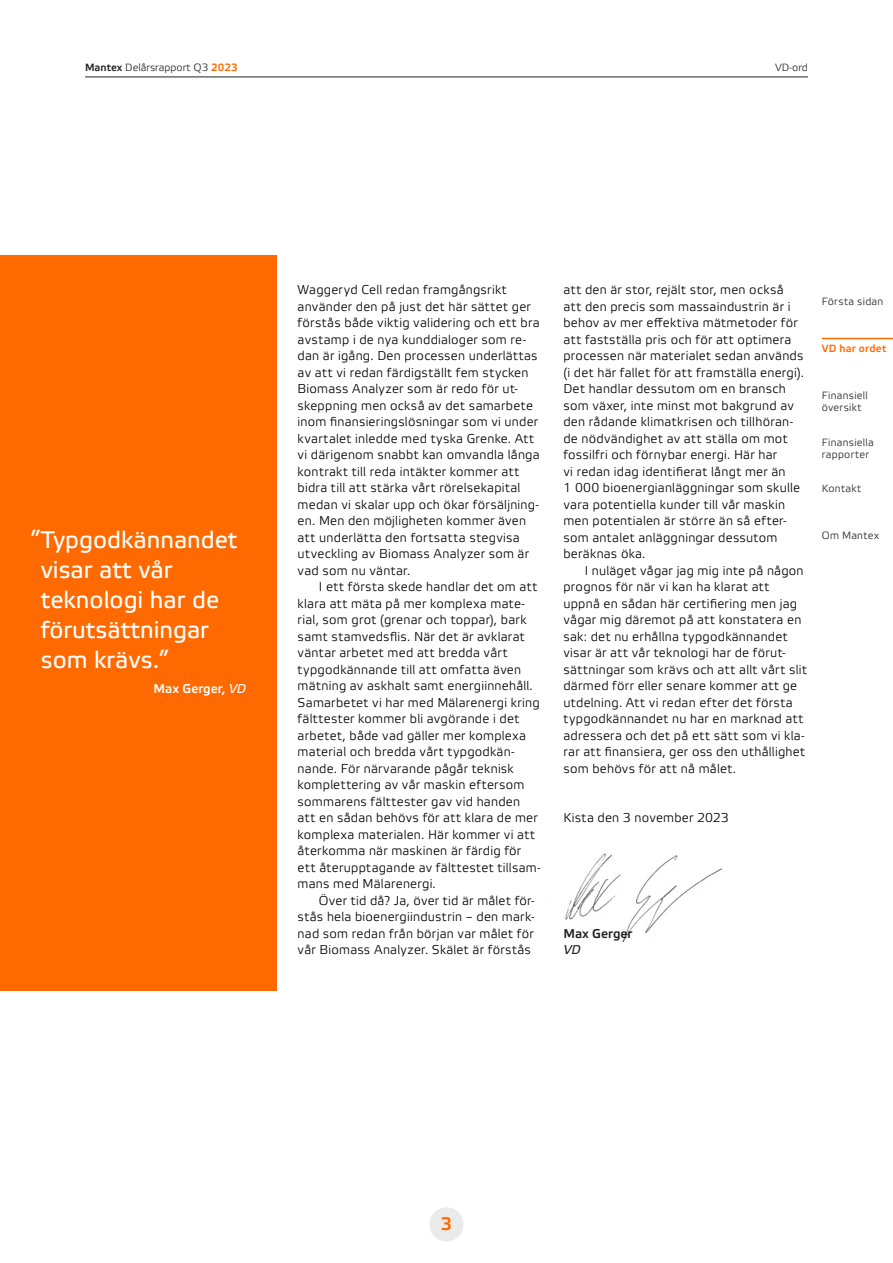
<style>
.page{position:relative;width:893px;height:1263px;background:#fff}
.page>*{position:absolute;margin:0;border:0;box-sizing:border-box;transform-origin:0 0}
.t1{font:24px/30px "Etelka Text Pro";color:#fff}
.t2{font:18px "Etelka Medium Pro";color:#ff6a00}
.Inbröd{font:12.75px/16.5px "Etelka Light Pro";letter-spacing:.02em;color:#000}
.Bröd{font:12.75px "Etelka Light Pro";letter-spacing:.015em;color:#000}
.Mellanrubrik_1{font:12.75px "Etelka Medium Pro";color:#fff}
.Mellanrubrik_1-2{font:12.75px "Etelka Medium Pro";color:#222}
.Mellanrubrik_2{font:italic 12.75px "Etelka Text Pro";color:#222}
.Sida_klick_light{font:10.5px/12px "Etelka Light Pro";letter-spacing:.025em;color:#222}
.Sida_klick_light-2{font:10.5px "Etelka Light Pro";color:#222}
.Sida_klick_orange{font:10.5px "Etelka Medium Pro";letter-spacing:.025em;color:#ff6a00}
.s1{font-family:"Etelka Medium Pro"}
.s2{font-family:"Etelka Medium Pro";color:#ff6a00}
.s3{font-family:"Etelka Text Pro";font-style:italic}
</style>
<div class="page">
<hr style="left:85px;top:77px;width:723px;height:1px;background:#222">
<div style="left:429px;top:1207px;width:34px;height:34px;background:#eaeaea;border-radius:50%"></div>
<hr style="left:822px;top:338px;width:71px;height:1px;background:#ff6a00">
<img style="left:565px;top:853px;width:157px;height:88px">
<div style="left:0;top:255px;width:276px;height:736px;background:#ff6a00"></div>
<p class="Sida_klick_light-2" style="left:85px;top:62px;width:154px"><span class="s1">Mantex</span> Delårsrapport Q3 <span class="s2">2023</span></p>
<p class="Sida_klick_light" style="left:775px;top:62px;width:34px">VD-ord</p>
<p class="t1" style="left:41px;top:526px;width:198px;text-indent:-10px">”Typgodkännandet visar att vår teknologi har de förutsättningar som krävs.”</p>
<p class="Mellanrubrik_1" style="left:154px;top:681px;width:94px">Max Gerger, <span class="s3">VD</span></p>
<p class="Inbröd" style="left:298px;top:282px;width:244px">Waggeryd Cell redan framgångsrikt använder den på just det här sättet ger förstås både viktig validering och ett bra avstamp i de nya kunddialoger som re&shy;dan är igång. Den processen underlättas av att vi redan färdigställt fem stycken Biomass Analyzer som är redo för ut&shy;skeppning men också av det samarbete inom finansieringslösningar som vi under kvartalet inledde med tyska Grenke. Att vi därigenom snabbt kan omvandla långa kontrakt till reda intäkter kommer att bidra till att stärka vårt rörelsekapital medan vi skalar upp och ökar försäljning&shy;en. Men den möjligheten kommer även att underlätta den fortsatta stegvisa utveckling av Biomass Analyzer som är vad som nu väntar.</p>
<p class="Inbröd" style="left:298px;top:579px;width:245px;text-indent:21px">I ett första skede handlar det om att klara att mäta på mer komplexa mate&shy;rial, som grot (grenar och toppar), bark samt stamvedsflis. När det är avklarat väntar arbetet med att bredda vårt typgodkännande till att omfatta även mätning av askhalt samt energiinnehåll.<br>Samarbetet vi har med Mälarenergi kring fälttester kommer bli avgörande i det arbetet, både vad gäller mer komplexa material och bredda vårt typgodkän&shy;nande. För närvarande pågår teknisk komplettering av vår maskin eftersom sommarens fälttester gav vid handen att en sådan behövs för att klara de mer komplexa materialen. Här kommer vi att återkomma när maskinen är färdig för ett återupptagande av fälttestet tillsam&shy;mans med Mälarenergi.</p>
<p class="Inbröd" style="left:298px;top:893px;width:239px;text-align:justify;text-indent:21px">Över tid då? Ja, över tid är målet för&shy;stås hela bioenergiindustrin – den mark&shy;nad som redan från början var målet för vår Biomass Analyzer. Skälet är förstås</p>
<p class="Inbröd" style="left:563px;top:282px;width:242px">att den är stor, rejält stor, men också att den precis som massaindustrin är i behov av mer effektiva mätmetoder för att fastställa pris och för att optimera processen när materialet sedan används (i det här fallet för att framställa energi).<br>Det handlar dessutom om en bransch som växer, inte minst mot bakgrund av den rådande klimatkrisen och tillhöran&shy;de nödvändighet av att ställa om mot fossilfri och förnybar energi. Här har<br>vi redan idag identifierat långt mer än<br>1 000 bioenergianläggningar som skulle vara potentiella kunder till vår maskin men potentialen är större än så efter&shy;som antalet anläggningar dessutom beräknas öka.</p>
<p class="Inbröd" style="left:563px;top:563px;width:245px;text-indent:21px">I nuläget vågar jag mig inte på någon prognos för när vi kan ha klarat att uppnå en sådan här certifiering men jag vågar mig däremot på att konstatera en sak: det nu erhållna typgodkännandet visar är att vår teknologi har de förut&shy;sättningar som krävs och att allt vårt slit därmed förr eller senare kommer att ge utdelning. Att vi redan efter det första typgodkännandet nu har en marknad att adressera och det på ett sätt som vi kla&shy;rar att finansiera, ger oss den uthållighet som behövs för att nå målet.</p>
<p class="Sida_klick_light" style="left:822px;top:296px;width:63px">Första sidan</p>
<p class="Sida_klick_orange" style="left:822px;top:343px;width:66px">VD har ordet</p>
<p class="Sida_klick_light" style="left:822px;top:390px;width:48px">Finansiell översikt</p>
<p class="Sida_klick_light" style="left:822px;top:437px;width:54px">Finansiella rapporter</p>
<p class="Sida_klick_light" style="left:822px;top:483px;width:41px">Kontakt</p>
<p class="Sida_klick_light" style="left:822px;top:530px;width:59px">Om Mantex</p>
<p class="Bröd" style="left:563px;top:811px;width:167px">Kista den 3 november 2023</p>
<p class="Mellanrubrik_1-2" style="left:563px;top:926px;width:71px">Max Gerger</p>
<p class="Mellanrubrik_2" style="left:563px;top:943px;width:19px">VD</p>
<h2 class="t2" style="left:441px;top:1214px;width:13px">3</h2>
</div>
